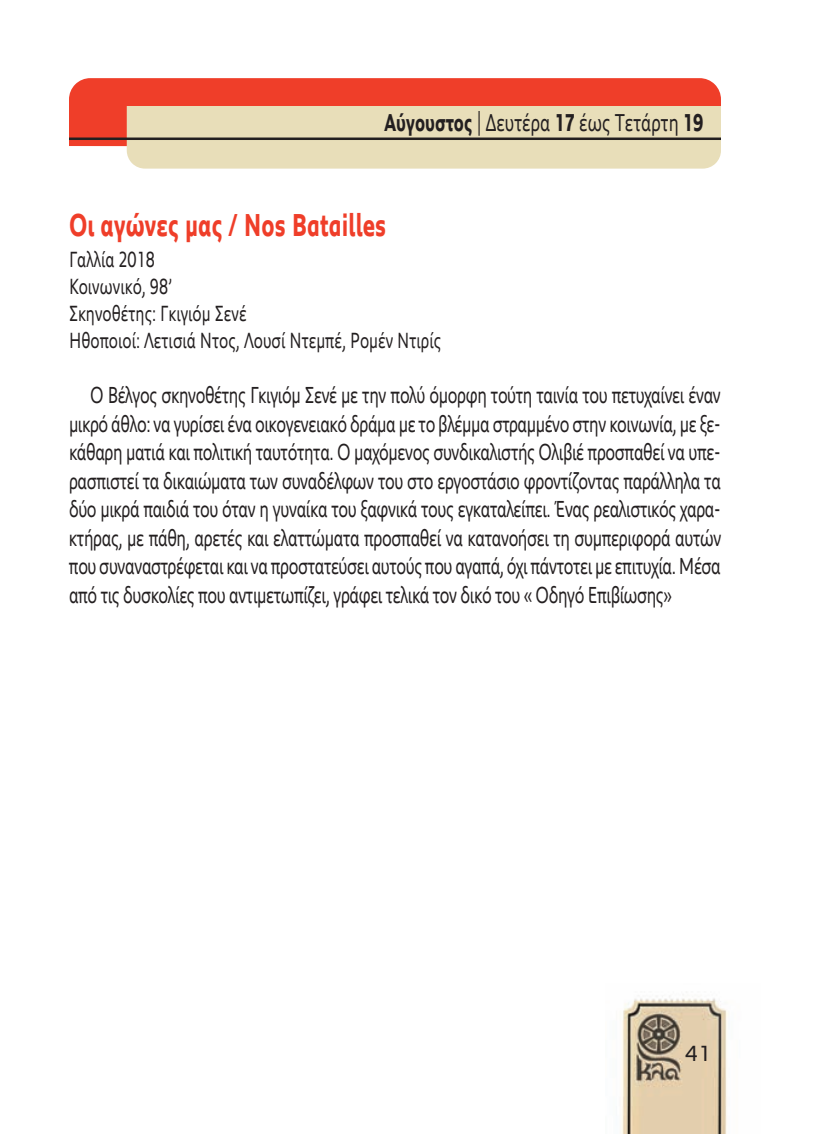
<style>
.page{position:relative;width:815px;height:1134px;background:#fff}
.page>*{position:absolute;margin:0;border:0;box-sizing:border-box;transform-origin:0 0}
.t1{font:700 32.5px "Peugeot";color:#ef3e29;scale:.7 1}
.t2{font:25px "Peugeot";color:#231f20;scale:.7 1}
.t3{font:23.75px/28.5px "Peugeot";letter-spacing:-.025em;color:#231f20;text-align:justify;scale:.7 1}
.t4{font:22.5px/27px "Peugeot";color:#231f20;scale:.7 1}
.t5{font:22.5px "Peugeot";color:#231f20}
.s1{font-weight:700}
</style>
<div class="page">
<img style="left:620px;top:996px;width:108px;height:138px">
<div style="left:69px;top:78px;width:652px;height:69px;background:#ef3e29"></div>
<div style="left:127px;top:106px;width:594px;height:63px;background:#e8deb9"></div>
<hr style="left:69px;top:138px;width:652px;height:2px;background:#231f20">
<hr style="left:112px;top:103px;width:609px;height:3px;background:#ef3e29">
<p class="t2" style="left:384px;top:114px;width:457px"><span class="s1">Αύγουστος</span> | Δευτέρα <span class="s1">17</span> έως Τετάρτη <span class="s1">19</span></p>
<h1 class="t1" style="left:69px;top:214px;width:455px">Οι αγώνες μας / Nos Batailles</h1>
<p class="t4" style="left:69px;top:248px;width:533px">Γαλλία 2018<br>Κοινωνικό, 98’<br>Σκηνοθέτης: Γκιγιόμ Σενέ<br>Ηθοποιοί: Λετισιά Ντος, Λουσί Ντεμπέ, Ρομέν Ντιρίς</p>
<p class="t3" style="left:69px;top:383px;width:934px;text-indent:21px">Ο Βέλγος σκηνοθέτης Γκιγιόμ Σενέ με την πολύ όμορφη τούτη ταινία του πετυχαίνει έναν μικρό άθλο: να γυρίσει ένα οικογενειακό δράμα με το βλέμμα στραμμένο στην κοινωνία, με ξε&shy;κάθαρη ματιά και πολιτική ταυτότητα. Ο μαχόμενος συνδικαλιστής Ολιβιέ προσπαθεί να υπε&shy;ρασπιστεί τα δικαιώματα των συναδέλφων του στο εργοστάσιο φροντίζοντας παράλληλα τα δύο μικρά παιδιά του όταν η γυναίκα του ξαφνικά τους εγκαταλείπει. Ένας ρεαλιστικός χαρα&shy;κτήρας, με πάθη, αρετές και ελαττώματα προσπαθεί να κατανοήσει τη συμπεριφορά αυτών που συναναστρέφεται και να προστατεύσει αυτούς που αγαπά, όχι πάντοτει με επιτυχία. Μέσα από τις δυσκολίες που αντιμετωπίζει, γράφει τελικά τον δικό του « Οδηγό Επιβίωσης»</p>
<p class="t5" style="left:685px;top:1046px;width:28px">41</p>
</div>
